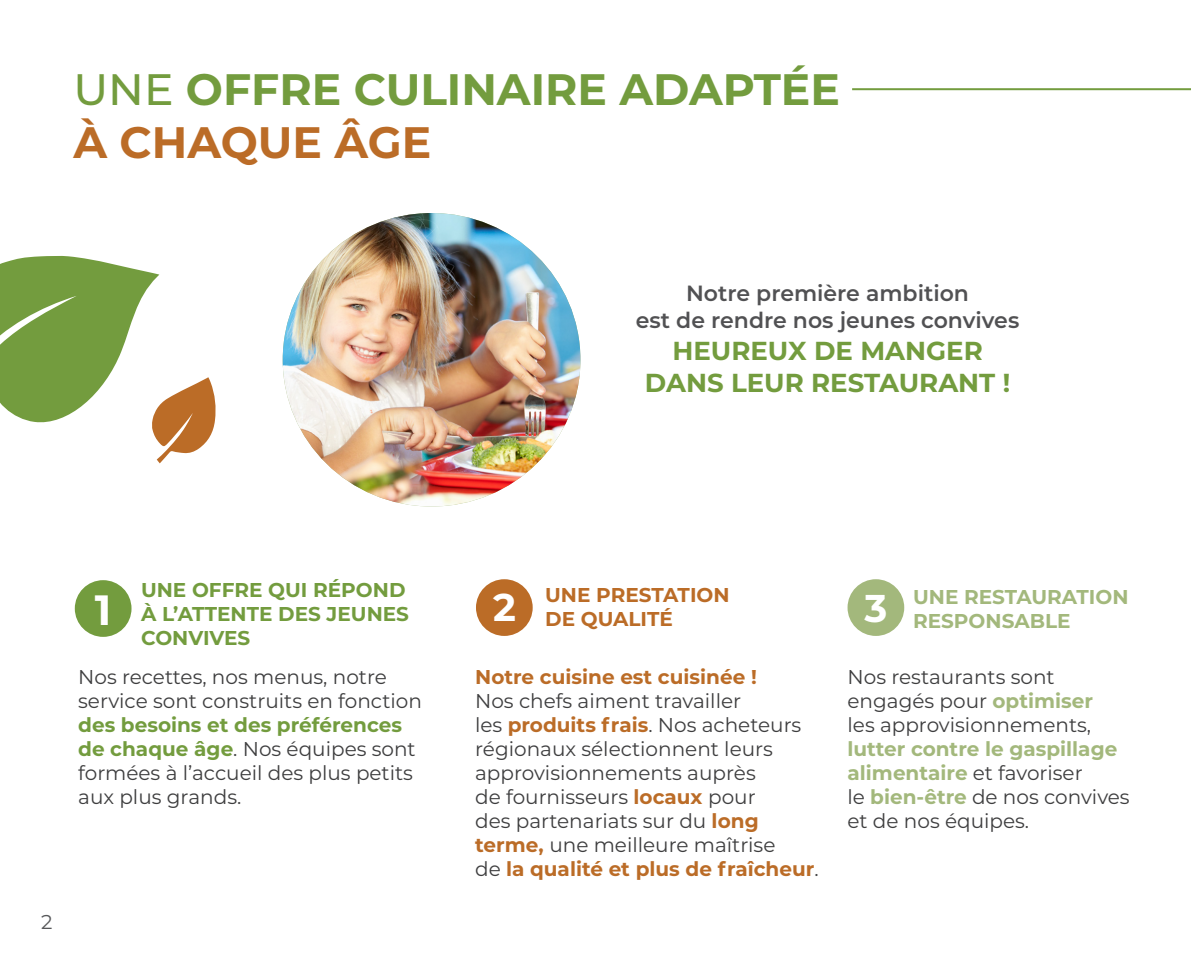
<style>
.page{position:relative;width:1191px;height:964px;background:#fff}
.page>*{position:absolute;margin:0;border:0;box-sizing:border-box;transform-origin:0 0}
.t1{font:700 44px "Montserrat";color:#739c3e}
.t2{font:700 44px "Montserrat";color:#bb6c27}
.t3{font:700 42.4px "Montserrat";color:#fff}
.t4{font:700 38.6px "Montserrat";color:#fff}
.t5{font:700 26px "Montserrat";color:#739c3e}
.t6{font:600 22px "Montserrat";color:#515153}
.t7{font:20px/24px "Montserrat";color:#3e3e3f}
.t8{font:700 20px "Montserrat";color:#bb6c27}
.t9{font:700 20px/24px "Montserrat";color:#a3b87c}
.t10{font:700 20px/24px "Montserrat";color:#739c3e}
.t11{font:20px "Montserrat";color:#57585a}
.s1{font-weight:500}
.s2{font-weight:700;color:#739c3e}
.s3{font-weight:700;color:#bb6c27}
.s4{font-weight:400;color:#3e3e3f}
.s5{font-weight:700;color:#a3b87c}
</style>
<div class="page">
<svg style="left:0;top:256px;width:216px;height:207px"></svg>
<img style="left:283px;top:213px;width:297px;height:293px">
<hr style="left:852px;top:88px;width:339px;height:2px;background:#739c3e">
<div style="left:476px;top:579px;width:56px;height:57px;background:#bb6c27;border-radius:50%"></div>
<div style="left:847px;top:579px;width:57px;height:57px;background:#a3b87c;border-radius:50%"></div>
<div style="left:75px;top:580px;width:56px;height:57px;background:#739c3e;border-radius:50%"></div>
<p class="t1" style="left:73px;top:58px;width:768px"><span class="s1">UNE</span> OFFRE CULINAIRE ADAPTÉE</p>
<p class="t2" style="left:73px;top:110px;width:359px">À CHAQUE ÂGE</p>
<p class="t6" style="left:686px;top:278px;width:284px">Notre première ambition</p>
<p class="t6" style="left:636px;top:304px;width:385px">est de rendre nos jeunes convives</p>
<p class="t5" style="left:672px;top:332px;width:312px">HEUREUX DE MANGER</p>
<p class="t5" style="left:645px;top:364px;width:367px">DANS LEUR RESTAURANT !</p>
<p class="t11" style="left:41px;top:908px;width:13px">2</p>
<p class="t3" style="left:95px;top:579px;width:18px">1</p>
<p class="t10" style="left:141px;top:577px;width:269px">UNE OFFRE QUI RÉPOND<br>À L’ATTENTE DES JEUNES<br>CONVIVES</p>
<p class="t8" style="left:545px;top:580px;width:186px">UNE PRESTATION</p>
<p class="t4" style="left:493px;top:579px;width:24px">2</p>
<p class="t4" style="left:864px;top:580px;width:24px">3</p>
<p class="t8" style="left:545px;top:604px;width:129px">DE QUALITÉ</p>
<p class="t9" style="left:913px;top:583px;width:217px">UNE RESTAURATION</p>
<p class="t9" style="left:913px;top:607px;width:159px">RESPONSABLE</p>
<p class="t7" style="left:78px;top:664px;width:345px">Nos recettes, nos menus, notre service sont construits en fonction <span class="s2">des besoins et des préférences</span></p>
<p class="t7" style="left:78px;top:736px;width:339px"><span class="s2">de chaque âge</span>. Nos équipes sont formées à l’accueil des plus petits aux plus grands.</p>
<p class="t8" style="left:475px;top:663px;width:283px">Notre cuisine est cuisinée !</p>
<p class="t7" style="left:475px;top:688px;width:267px">Nos chefs aiment travailler</p>
<p class="t7" style="left:475px;top:712px;width:328px">les <span class="s3">produits frais</span>. Nos acheteurs</p>
<p class="t7" style="left:475px;top:736px;width:299px">régionaux sélectionnent leurs approvisionnements auprès</p>
<p class="t7" style="left:475px;top:784px;width:282px">de fournisseurs <span class="s3">locaux</span> pour</p>
<p class="t7" style="left:475px;top:808px;width:285px">des partenariats sur du <span class="s3">long</span></p>
<p class="t7" style="left:475px;top:832px;width:302px"><span class="s3">terme,</span> une meilleure maîtrise</p>
<p class="t8" style="left:475px;top:855px;width:345px"><span class="s4">de</span> la qualité et plus de fraîcheur<span class="s4">.</span></p>
<p class="t7" style="left:847px;top:664px;width:209px">Nos restaurants sont</p>
<p class="t7" style="left:847px;top:688px;width:247px">engagés pour <span class="s5">optimiser</span></p>
<p class="t7" style="left:847px;top:712px;width:245px">les approvisionnements,</p>
<p class="t9" style="left:847px;top:736px;width:271px">lutter contre le gaspillage alimentaire <span class="s4">et favoriser</span></p>
<p class="t7" style="left:847px;top:784px;width:284px">le <span class="s5">bien-être</span> de nos convives</p>
<p class="t7" style="left:847px;top:808px;width:183px">et de nos équipes.</p>
</div>
